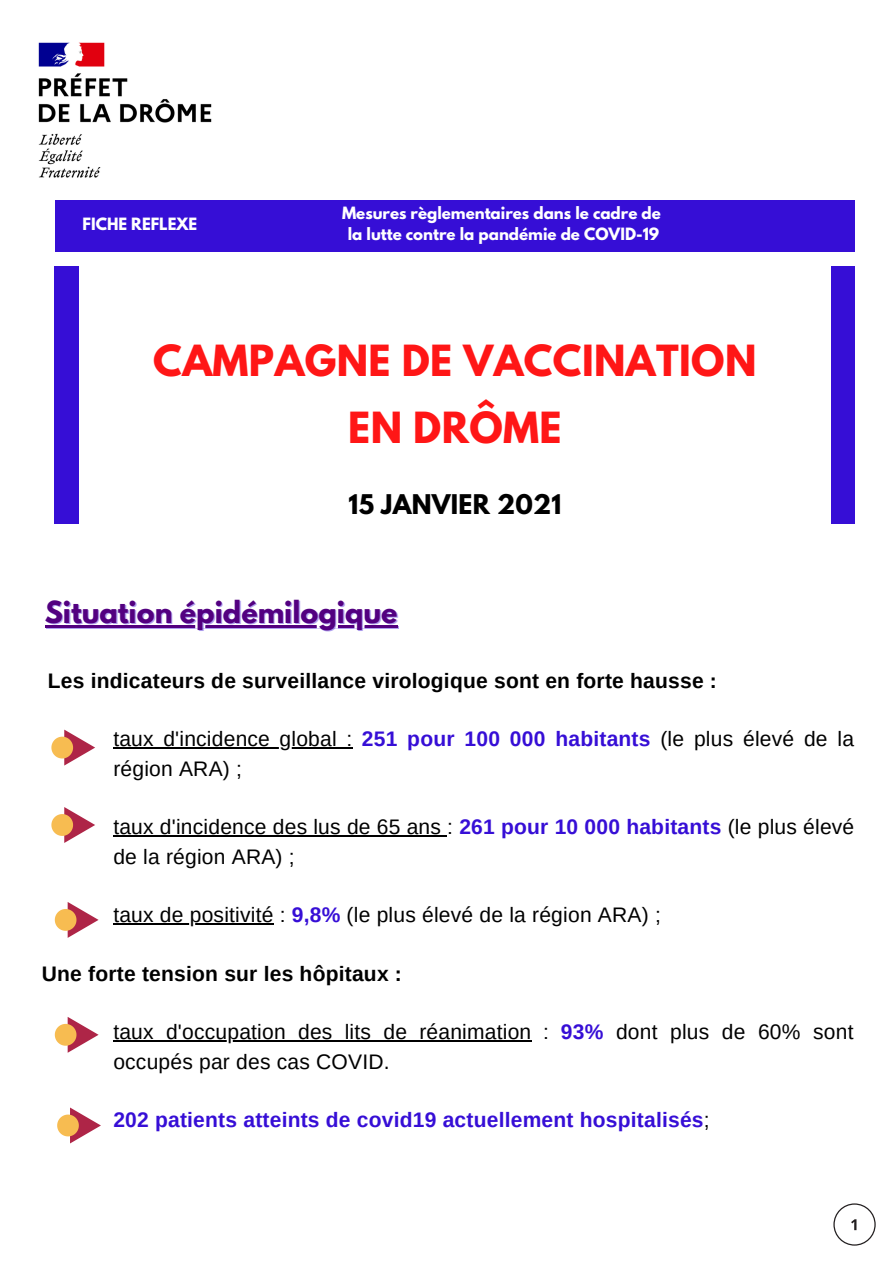
<style>
.page{position:relative;width:894px;height:1264px;background:#fff}
.page>*{position:absolute;margin:0;border:0;box-sizing:border-box;transform-origin:0 0}
.t1{font:700 37.95px "League Spartan";letter-spacing:.01em;color:#ff1616}
.t2{font:700 27px "League Spartan";color:#530080}
.t3{font:700 24px "League Spartan";letter-spacing:.01em;color:#000}
.t4{font:21px/29.2px "Arimo";letter-spacing:.01em;color:#000}
.t5{font:700 21px "Arimo";letter-spacing:.01em;color:#000}
.t6{font:700 21px "Arimo";letter-spacing:.01em;color:#360ed6}
.t7{font:700 15px "League Spartan";color:#fff}
.s1{font-weight:700;color:#360ed6}
.s2{font-weight:400;color:#000}
</style>
<div class="page">
<img style="left:38px;top:42px;width:196px;height:159px">
<div style="left:55px;top:267px;width:24px;height:256px;background:#360ed6"></div>
<div style="left:831px;top:267px;width:23px;height:256px;background:#360ed6"></div>
<div style="left:55px;top:201px;width:799px;height:51px;background:#360ed6"></div>
<svg style="left:833px;top:1203px;width:42px;height:42px"></svg>
<hr style="left:46px;top:626px;width:352px;height:2px;background:#360ed6;opacity:.4">
<hr style="left:45px;top:625px;width:352px;height:2px;background:#530080">
<hr style="left:113px;top:747px;width:239px;height:1px;background:#000">
<hr style="left:113px;top:835px;width:334px;height:1px;background:#000">
<hr style="left:113px;top:923px;width:160px;height:1px;background:#000">
<hr style="left:113px;top:1040px;width:418px;height:1px;background:#000">
<svg style="left:51px;top:729px;width:44px;height:36px"></svg>
<svg style="left:51px;top:807px;width:44px;height:36px"></svg>
<svg style="left:55px;top:902px;width:43px;height:35px"></svg>
<svg style="left:55px;top:1017px;width:43px;height:35px"></svg>
<svg style="left:57px;top:1107px;width:44px;height:36px"></svg>
<p class="t7" style="left:82px;top:216px;width:116px">FICHE REFLEXE</p>
<p class="t7" style="left:342px;top:206px;width:320px">Mesures règlementaires dans le cadre de</p>
<p class="t7" style="left:347px;top:226px;width:313px">la lutte contre la pandémie de COVID-19</p>
<p class="t1" style="left:153px;top:341px;width:604px">CAMPAGNE DE VACCINATION</p>
<p class="t1" style="left:348px;top:409px;width:215px">EN DRÔME</p>
<p class="t3" style="left:348px;top:492px;width:214px">15 JANVIER 2021</p>
<p class="t2" style="left:45px;top:598px;width:354px">Situation épidémilogique</p>
<p class="t5" style="left:48px;top:668px;width:670px">Les indicateurs de surveillance virologique sont en forte hausse :</p>
<p class="t4" style="left:113px;top:724px;width:742px">taux d'incidence global : <span class="s1">251 pour 100 000 habitants</span> (le plus élevé de la région ARA) ;</p>
<p class="t4" style="left:113px;top:812px;width:742px">taux d'incidence des lus de 65 ans : <span class="s1">261 pour 10 000 habitants</span> (le plus élevé de la région ARA) ;</p>
<p class="t4" style="left:113px;top:900px;width:549px">taux de positivité : <span class="s1">9,8%</span> (le plus élevé de la région ARA) ;</p>
<p class="t5" style="left:42px;top:961px;width:361px">Une forte tension sur les hôpitaux :</p>
<p class="t4" style="left:113px;top:1017px;width:741px">taux d'occupation des lits de réanimation : <span class="s1">93%</span> dont plus de 60% sont occupés par des cas COVID.</p>
<p class="t6" style="left:113px;top:1108px;width:597px">202 patients atteints de covid19 actuellement hospitalisés<span class="s2">;</span></p>
</div>
